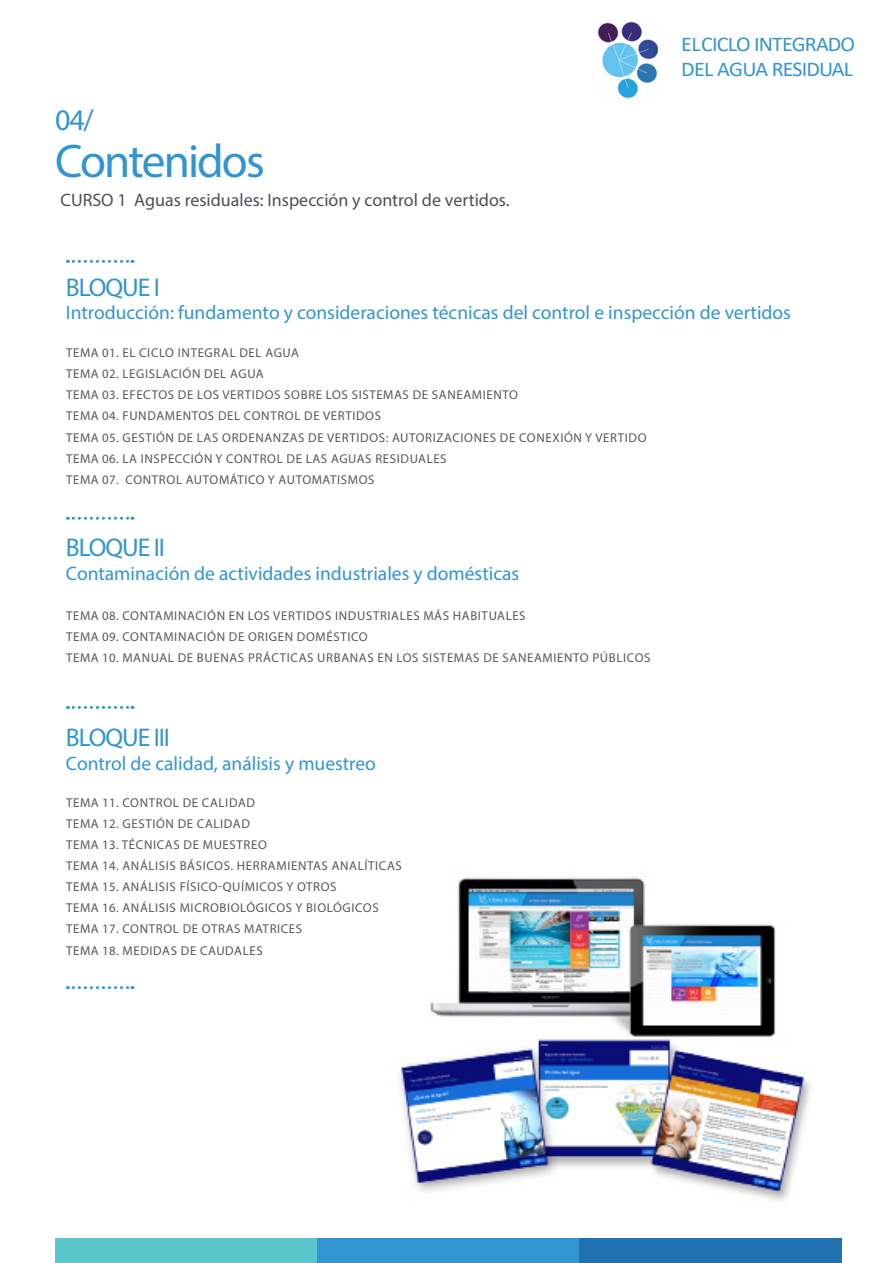
<style>
.page{position:relative;width:893px;height:1263px;background:#fff}
.page>*{position:absolute;margin:0;border:0;box-sizing:border-box;transform-origin:0 0}
.t1{font:47.25px "Myriad Pro";letter-spacing:-.04em;color:#3195d1}
.t2{font:30px "Myriad Pro";color:#3195d1}
.t3{font:25.65px "Myriad Pro";letter-spacing:-.04em;color:#3195d1}
.t4{font:21px/25.5px "Calibri";letter-spacing:-.04em;color:#3495d2;scale:1.05 1}
.t5{font:19.5px "Myriad Pro";color:#3195d1}
.t6{font:18px "Myriad Pro";color:#4a5257}
.t7{font:12.9px "Myriad Pro";letter-spacing:.05em;color:#57585a}
</style>
<div class="page">
<div style="left:55px;top:1238px;width:262px;height:25px;background:#5cc6cd"></div>
<div style="left:317px;top:1238px;width:263px;height:25px;background:#3195d1"></div>
<div style="left:580px;top:1238px;width:262px;height:25px;background:#1f71b0"></div>
<img style="left:598px;top:21px;width:59px;height:77px">
<img style="left:400px;top:877px;width:411px;height:324px">
<svg style="left:67px;top:260px;width:66px;height:3px"></svg>
<svg style="left:67px;top:517px;width:66px;height:3px"></svg>
<svg style="left:67px;top:706px;width:66px;height:3px"></svg>
<svg style="left:67px;top:986px;width:66px;height:3px"></svg>
<p class="t2" style="left:55px;top:101px;width:40px">04/</p>
<p class="t1" style="left:55px;top:132px;width:211px">Contenidos</p>
<p class="t6" style="left:61px;top:188px;width:450px">CURSO 1 Aguas residuales: Inspección y control de vertidos.</p>
<h3 class="t4" style="left:681px;top:30px;width:167px">EL CICLO INTEGRADO<br>DEL AGUA RESIDUAL</h3>
<p class="t3" style="left:66px;top:271px;width:95px">BLOQUE I</p>
<p class="t5" style="left:66px;top:301px;width:727px">Introducción: fundamento y consideraciones técnicas del control e inspección de vertidos</p>
<p class="t7" style="left:66px;top:345px;width:234px">TEMA 01. EL CICLO INTEGRAL DEL AGUA</p>
<p class="t7" style="left:66px;top:366px;width:199px">TEMA 02. LEGISLACIÓN DEL AGUA</p>
<p class="t7" style="left:66px;top:387px;width:453px">TEMA 03. EFECTOS DE LOS VERTIDOS SOBRE LOS SISTEMAS DE SANEAMIENTO</p>
<p class="t7" style="left:66px;top:408px;width:317px">TEMA 04. FUNDAMENTOS DEL CONTROL DE VERTIDOS</p>
<p class="t7" style="left:66px;top:429px;width:582px">TEMA 05. GESTIÓN DE LAS ORDENANZAS DE VERTIDOS: AUTORIZACIONES DE CONEXIÓN Y VERTIDO</p>
<p class="t7" style="left:66px;top:450px;width:382px">TEMA 06. LA INSPECCIÓN Y CONTROL DE LAS AGUAS RESIDUALES</p>
<p class="t7" style="left:66px;top:471px;width:310px">TEMA 07. CONTROL AUTOMÁTICO Y AUTOMATISMOS</p>
<p class="t3" style="left:66px;top:532px;width:101px">BLOQUE II</p>
<p class="t5" style="left:66px;top:561px;width:455px">Contaminación de actividades industriales y domésticas</p>
<p class="t7" style="left:66px;top:608px;width:461px">TEMA 08. CONTAMINACIÓN EN LOS VERTIDOS INDUSTRIALES MÁS HABITUALES</p>
<p class="t7" style="left:66px;top:629px;width:303px">TEMA 09. CONTAMINACIÓN DE ORIGEN DOMÉSTICO</p>
<p class="t7" style="left:66px;top:650px;width:586px">TEMA 10. MANUAL DE BUENAS PRÁCTICAS URBANAS EN LOS SISTEMAS DE SANEAMIENTO PÚBLICOS</p>
<p class="t3" style="left:66px;top:722px;width:106px">BLOQUE III</p>
<p class="t5" style="left:66px;top:752px;width:312px">Control de calidad, análisis y muestreo</p>
<p class="t7" style="left:66px;top:795px;width:190px">TEMA 11. CONTROL DE CALIDAD</p>
<p class="t7" style="left:66px;top:816px;width:185px">TEMA 12. GESTIÓN DE CALIDAD</p>
<p class="t7" style="left:66px;top:837px;width:202px">TEMA 13. TÉCNICAS DE MUESTREO</p>
<p class="t7" style="left:66px;top:858px;width:337px">TEMA 14. ANÁLISIS BÁSICOS. HERRAMIENTAS ANALÍTICAS</p>
<p class="t7" style="left:66px;top:879px;width:272px">TEMA 15. ANÁLISIS FÍSICO-QUÍMICOS Y OTROS</p>
<p class="t7" style="left:66px;top:900px;width:314px">TEMA 16. ANÁLISIS MICROBIOLÓGICOS Y BIOLÓGICOS</p>
<p class="t7" style="left:66px;top:921px;width:238px">TEMA 17. CONTROL DE OTRAS MATRICES</p>
<p class="t7" style="left:66px;top:942px;width:198px">TEMA 18. MEDIDAS DE CAUDALES</p>
</div>
